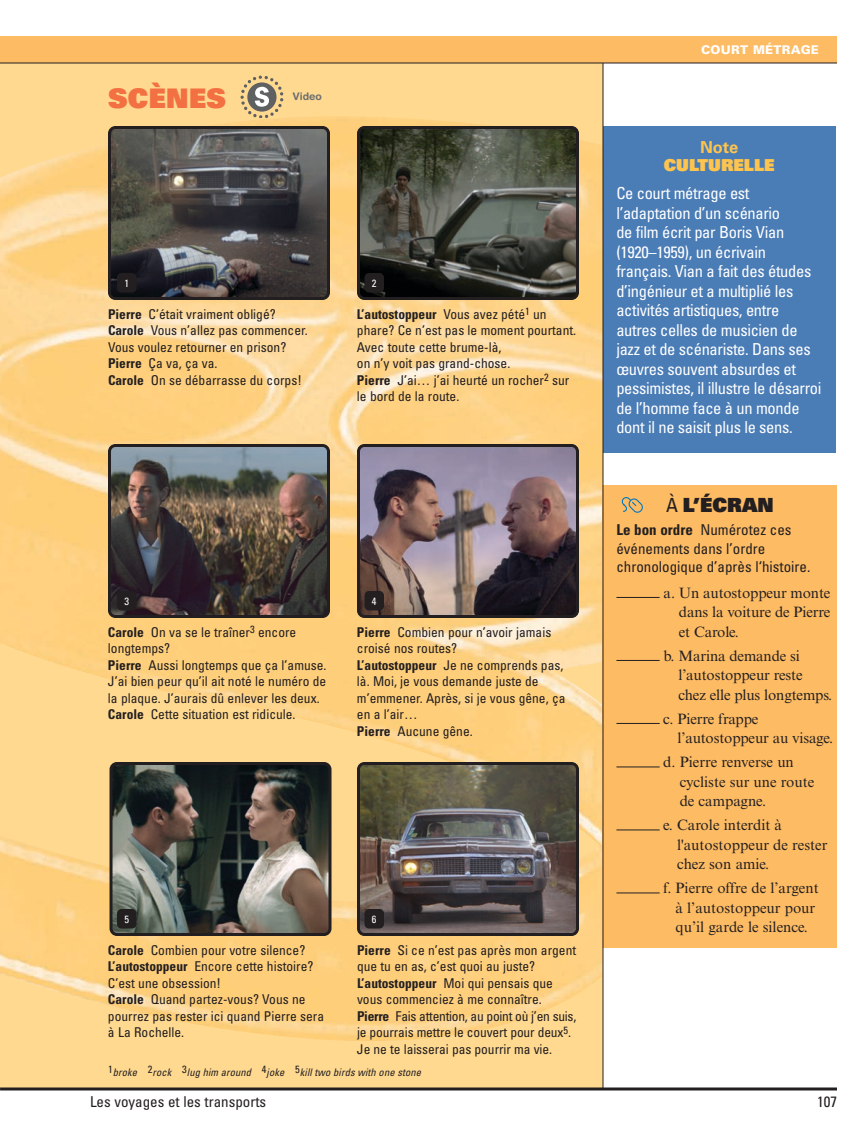
<style>
.page{position:relative;width:864px;height:1134px;background:#fff}
.page>*{position:absolute;margin:0;border:0;box-sizing:border-box;transform-origin:0 0}
.t1{font:27px "Univers LT Std X Black";letter-spacing:.015em;color:#f37043}
.t2{font:19.5px "Univers LT Std X Black";color:#231f20}
.t3{font:condensed 16.5px/19.5px "Univers LT Std";letter-spacing:-.02em;color:#fff}
.t4{font:16.5px "Univers LT Std X Black";color:#fec44d}
.t5{font:700 16.5px "Univers LT Std";color:#fec44d}
.t6{font:15px/19.5px "Times New Roman MT Std";letter-spacing:-.01em;color:#231f20}
.t7{font:condensed 15px/18.8px "Univers LT Std";color:#231f20}
.t8{font:condensed 13.5px/16.5px "Univers LT Std";color:#231f20}
.t9{font:900 12px "Univers LT Std";letter-spacing:.025em;color:#fff}
.t10{font:italic condensed 10.5px "Univers LT Std";letter-spacing:.01em;color:#231f20}
.t11{font:condensed 10.5px "Univers LT Std";color:#fff}
.t12{font:700 10.5px "Helvetica Rounded LT Std";color:#6d6f71}
.s1{font-weight:700}
.s2{font-family:"Univers LT Std";font-stretch:condensed}
</style>
<div class="page">
<div style="left:0;top:62px;width:603px;height:1027px;background:#ffd990"></div>
<img style="left:0;top:116px;width:603px;height:933px">
<img style="left:361px;top:766px;width:214px;height:166px">
<div style="left:357px;top:762px;width:222px;height:174px;border:3px solid #231f20;border-radius:6px"></div>
<div style="left:364px;top:909px;width:20px;height:19px;background:#231f20;border-radius:4px"></div>
<img style="left:114px;top:766px;width:214px;height:166px">
<div style="left:110px;top:762px;width:222px;height:174px;border:3px solid #231f20;border-radius:6px"></div>
<div style="left:117px;top:909px;width:19px;height:19px;background:#231f20;border-radius:4px"></div>
<img style="left:361px;top:448px;width:214px;height:166px">
<div style="left:357px;top:444px;width:222px;height:174px;border:3px solid #231f20;border-radius:6px"></div>
<div style="left:364px;top:591px;width:20px;height:19px;background:#231f20;border-radius:4px"></div>
<img style="left:112px;top:448px;width:214px;height:166px">
<div style="left:108px;top:444px;width:222px;height:174px;border:3px solid #231f20;border-radius:6px"></div>
<div style="left:117px;top:591px;width:19px;height:19px;background:#231f20;border-radius:4px"></div>
<img style="left:361px;top:130px;width:214px;height:166px">
<div style="left:357px;top:126px;width:222px;height:174px;border:3px solid #231f20;border-radius:6px"></div>
<div style="left:364px;top:273px;width:20px;height:19px;background:#231f20;border-radius:4px"></div>
<img style="left:112px;top:130px;width:214px;height:166px">
<div style="left:108px;top:126px;width:222px;height:174px;border:3px solid #231f20;border-radius:6px"></div>
<div style="left:117px;top:273px;width:19px;height:19px;background:#231f20;border-radius:4px"></div>
<div style="left:603px;top:485px;width:234px;height:463px;background:#fdbb64"></div>
<hr style="left:616px;top:597px;width:44px;height:1px;background:#231f20">
<hr style="left:616px;top:660px;width:44px;height:1px;background:#231f20">
<hr style="left:616px;top:723px;width:44px;height:1px;background:#231f20">
<hr style="left:616px;top:767px;width:44px;height:1px;background:#231f20">
<hr style="left:616px;top:830px;width:44px;height:1px;background:#231f20">
<hr style="left:616px;top:893px;width:44px;height:1px;background:#231f20">
<svg style="left:621px;top:497px;width:22px;height:16px"></svg>
<div style="left:603px;top:126px;width:232px;height:327px;background:#4a7cb6"></div>
<svg style="left:241px;top:76px;width:42px;height:41px"></svg>
<div style="left:0;top:36px;width:837px;height:27px;background:#fdbb64"></div>
<hr style="left:0;top:1088px;width:837px;height:2px;background:#231f20">
<hr style="left:0;top:63px;width:837px;height:1px;background:#231f20">
<hr style="left:603px;top:63px;width:1px;height:1026px;background:#231f20">
<h1 class="t1" style="left:108px;top:81px;width:119px">SCÈNES</h1>
<p class="t12" style="left:293px;top:90px;width:30px">Video</p>
<p class="t11" style="left:124px;top:277px;width:6px">1</p>
<p class="t11" style="left:372px;top:277px;width:6px">2</p>
<p class="t8" style="left:108px;top:306px;width:201px"><span class="s1">Pierre</span> C’était vraiment obligé?<br><span class="s1">Carole</span> Vous n’allez pas commencer.<br>Vous voulez retourner en prison?<br><span class="s1">Pierre</span> Ça va, ça va.<br><span class="s1">Carole</span> On se débarrasse du corps!</p>
<p class="t8" style="left:357px;top:306px;width:221px"><span class="s1">L’autostoppeur</span> Vous avez pété<sup>1</sup> un phare? Ce n’est pas le moment pourtant.<br>Avec toute cette brume-là,<br>on n’y voit pas grand-chose.<br><span class="s1">Pierre</span> J’ai… j’ai heurté un rocher<sup>2</sup> sur le bord de la route.</p>
<p class="t11" style="left:124px;top:595px;width:6px">3</p>
<p class="t11" style="left:372px;top:595px;width:6px">4</p>
<p class="t8" style="left:108px;top:624px;width:220px"><span class="s1">Carole</span> On va se le traîner<sup>3</sup> encore longtemps?<br><span class="s1">Pierre</span> Aussi longtemps que ça l’amuse.<br>J’ai bien peur qu’il ait noté le numéro de la plaque. J’aurais dû enlever les deux.<br><span class="s1">Carole</span> Cette situation est ridicule.</p>
<p class="t8" style="left:357px;top:624px;width:210px"><span class="s1">Pierre</span> Combien pour n’avoir jamais croisé nos routes?<br><span class="s1">L’autostoppeur</span> Je ne comprends pas, là. Moi, je vous demande juste de m’emmener. Après, si je vous gêne, ça en a l’air…<br><span class="s1">Pierre</span> Aucune gêne.</p>
<p class="t11" style="left:124px;top:913px;width:6px">5</p>
<p class="t11" style="left:372px;top:913px;width:6px">6</p>
<p class="t8" style="left:108px;top:942px;width:218px"><span class="s1">Carole</span> Combien pour votre silence?<br><span class="s1">L’autostoppeur</span> Encore cette histoire?<br>C’est une obsession!<br><span class="s1">Carole</span> Quand partez-vous? Vous ne pourrez pas rester ici quand Pierre sera à La Rochelle.</p>
<p class="t8" style="left:357px;top:942px;width:221px"><span class="s1">Pierre</span> Si ce n’est pas après mon argent que tu en as, c’est quoi au juste?<br><span class="s1">L’autostoppeur</span> Moi qui pensais que vous commenciez à me connaître.<br><span class="s1">Pierre</span> Fais attention, au point où j’en suis, je pourrais mettre le couvert pour deux<sup>5</sup>.<br>Je ne te laisserai pas pourrir ma vie.</p>
<p class="t10" style="left:108px;top:1066px;width:315px"><sup>1</sup>broke <sup>2</sup>rock <sup>3</sup>lug him around <sup>4</sup>joke <sup>5</sup>kill two birds with one stone</p>
<p class="t9" style="left:701px;top:42px;width:119px">COURT MÉTRAGE</p>
<p class="t5" style="left:700px;top:137px;width:40px">Note</p>
<p class="t4" style="left:664px;top:154px;width:112px">CULTURELLE</p>
<p class="t3" style="left:616px;top:184px;width:207px">Ce court métrage est l’adaptation d’un scénario<br>de film écrit par Boris Vian (1920–1959), un écrivain français. Vian a fait des études d’ingénieur et a multiplié les activités artistiques, entre autres celles de musicien de jazz et de scénariste. Dans ses œuvres souvent absurdes et pessimistes, il illustre le désarroi de l’homme face à un monde dont il ne saisit plus le sens.</p>
<h2 class="t2" style="left:666px;top:492px;width:109px"><span class="s2">À</span> L’ÉCRAN</h2>
<p class="t7" style="left:616px;top:520px;width:195px"><span class="s1">Le bon ordre</span> Numérotez ces événements dans l’ordre chronologique d’après l‘histoire.</p>
<p class="t6" style="left:679px;top:583px;width:153px;text-align:justify;text-indent:-15px">a. Un autostoppeur monte dans la voiture de Pierre et Carole.</p>
<p class="t6" style="left:678px;top:646px;width:155px;text-indent:-15px">b. Marina demande si l’autostoppeur reste chez elle plus longtemps.</p>
<p class="t6" style="left:678px;top:709px;width:157px;text-indent:-14px">c. Pierre frappe l’autostoppeur au visage.</p>
<p class="t6" style="left:680px;top:753px;width:136px;text-indent:-16px">d. Pierre renverse un cycliste sur une route de campagne.</p>
<p class="t6" style="left:677px;top:816px;width:152px;text-indent:-14px">e. Carole interdit à l'autostoppeur de rester chez son amie.</p>
<p class="t6" style="left:676px;top:879px;width:145px;text-indent:-12px">f. Pierre offre de l’argent à l’autostoppeur pour qu’il garde le silence.</p>
<p class="t7" style="left:90px;top:1092px;width:178px">Les voyages et les transports</p>
<p class="t7" style="left:817px;top:1092px;width:21px">107</p>
</div>
